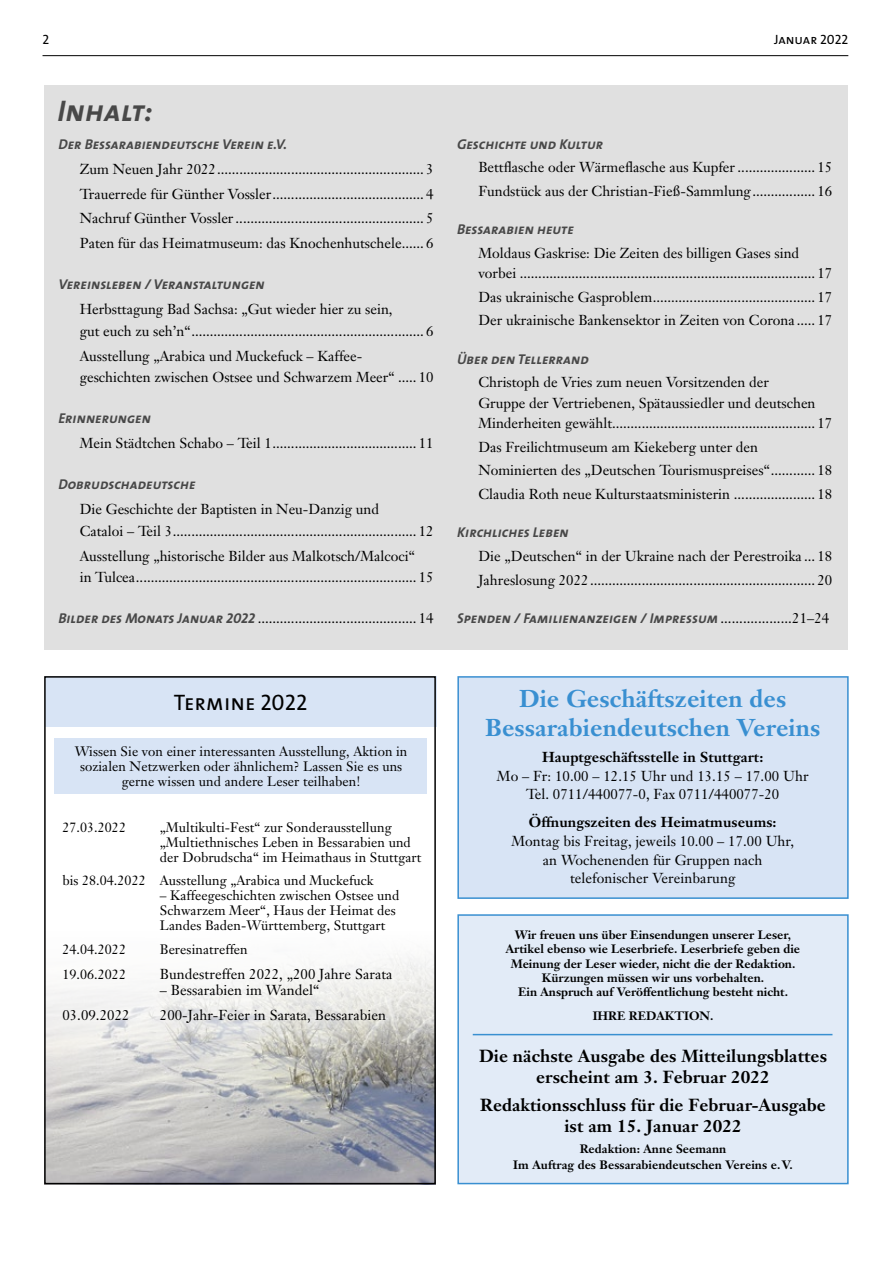
<style>
.page{position:relative;width:893px;height:1263px;background:#fff}
.page>*{position:absolute;margin:0;border:0;box-sizing:border-box;transform-origin:0 0}
.t1{font:italic 30px "The Sans Bold Caps";letter-spacing:.005em;color:#484848}
.t2{font:700 24px/28.5px "Janson Text";letter-spacing:.005em;color:#398fd1;text-align:center}
.t3{font:22.5px "The Sans Caps";color:#000}
.t4{font:700 17.25px/20.7px "Janson Text";letter-spacing:.005em;color:#000;text-align:center}
.t5{font:14.25px/23.7px "Janson Text";color:#000}
.t6{font:italic 14.25px "The Sans Bold Caps";color:#484848}
.t7{font:700 14.25px "Janson Text";letter-spacing:.005em;color:#000}
.t8{font:13.5px/15px "Janson Text";letter-spacing:.005em;color:#000}
.t9{font:13.5px "The Sans Caps";color:#000}
.t10{font:700 12px/14.4px "Janson Text";color:#000;text-align:center}
.s1{font-family:"The Sans Bold Caps";font-style:italic;color:#484848}
.s2{font-family:"Janson Text";font-style:normal;color:#000}
</style>
<div class="page">
<hr style="left:43px;top:55px;width:805px;height:1px;background:#000">
<img style="left:47px;top:953px;width:386px;height:228px">
<div style="left:45px;top:676px;width:391px;height:51px;background:#d8e4f5"></div>
<div style="left:44px;top:676px;width:392px;height:508px;border:2px solid #000"></div>
<div style="left:45px;top:85px;width:803px;height:565px;background:#e0e0e0"></div>
<div style="left:457px;top:676px;width:392px;height:223px;background:#d8e4f5;border:2px solid #398fd1"></div>
<div style="left:458px;top:915px;width:390px;height:268px;background:#e2ebf7"></div>
<div style="left:457px;top:914px;width:392px;height:270px;border:2px solid #398fd1"></div>
<hr style="left:473px;top:1034px;width:359px;height:1px;background:#398fd1">
<div style="left:54px;top:738px;width:373px;height:55px;background:#d8e4f5"></div>
<p class="t9" style="left:43px;top:28px;width:8px">2</p>
<p class="t9" style="left:774px;top:28px;width:76px">Januar 2022</p>
<h1 class="t1" style="left:57px;top:85px;width:97px">Inhalt:</h1>
<p class="t6" style="left:58px;top:132px;width:230px">Der Bessarabiendeutsche Verein e.V.</p>
<p class="t5" style="left:80px;top:156px;width:355px;line-height:24.9px;text-align:justify">Zum Neuen Jahr 2022........................................................ 3<br>Trauerrede für Günther Vossler......................................... 4<br>Nachruf Günther Vossler................................................... 5<br>Paten für das Heimatmuseum: das Knochenhutschele...... 6</p>
<p class="t6" style="left:58px;top:273px;width:208px">Vereinsleben / Veranstaltungen</p>
<p class="t5" style="left:80px;top:298px;width:355px;line-height:21.6px">Herbsttagung Bad Sachsa: „Gut wieder hier zu sein,<br>gut euch zu seh’n“............................................................... 6</p>
<p class="t5" style="left:80px;top:345px;width:355px;line-height:21.6px">Ausstellung „Arabica und Muckefuck – Kaffee&shy;geschichten zwischen Ostsee und Schwarzem Meer“ ..... 10</p>
<p class="t6" style="left:58px;top:407px;width:94px">Erinnerungen</p>
<p class="t5" style="left:80px;top:431px;width:355px">Mein Städtchen Schabo – Teil 1....................................... 11</p>
<p class="t6" style="left:58px;top:472px;width:139px">Dobrudschadeutsche</p>
<p class="t5" style="left:80px;top:498px;width:355px;line-height:21.6px">Die Geschichte der Baptisten in Neu-Danzig und<br>Cataloi – Teil 3.................................................................. 12</p>
<p class="t5" style="left:80px;top:545px;width:355px;line-height:21.6px">Ausstellung „historische Bilder aus Malkotsch/Malcoci“<br>in Tulcea............................................................................ 15</p>
<p class="t5" style="left:58px;top:606px;width:377px"><span class="s1">Bilder des Monats Januar 2022</span> ........................................... 14</p>
<p class="t6" style="left:457px;top:132px;width:148px">Geschichte und Kultur</p>
<p class="t5" style="left:478px;top:155px;width:355px">Bettflasche oder Wärmeflasche aus Kupfer ..................... 15<br>Fundstück aus der Christian-Fieß-Sammlung................. 16</p>
<p class="t6" style="left:457px;top:217px;width:118px">Bessarabien heute</p>
<p class="t5" style="left:478px;top:243px;width:355px;line-height:20.2px">Moldaus Gaskrise: Die Zeiten des billigen Gases sind vorbei ................................................................................ 17</p>
<p class="t5" style="left:478px;top:285px;width:355px">Das ukrainische Gasproblem............................................ 17<br>Der ukrainische Bankensektor in Zeiten von Corona ..... 17</p>
<p class="t6" style="left:457px;top:347px;width:133px">Über den Tellerrand</p>
<p class="t5" style="left:478px;top:372px;width:355px;line-height:20.2px">Christoph de Vries zum neuen Vorsitzenden der<br>Gruppe der Vertriebenen, Spätaussiedler und deutschen<br>Minderheiten gewählt....................................................... 17</p>
<p class="t5" style="left:478px;top:435px;width:355px">Das Freilichtmuseum am Kiekeberg unter den<br>Nominierten des „Deutschen Tourismuspreises“............ 18<br>Claudia Roth neue Kulturstaatsministerin ...................... 18</p>
<p class="t6" style="left:457px;top:520px;width:113px">Kirchliches Leben</p>
<p class="t5" style="left:478px;top:544px;width:355px">Die „Deutschen“ in der Ukraine nach der Perestroika ... 18<br>Jahreslosung 2022............................................................. 20</p>
<p class="t6" style="left:457px;top:606px;width:374px">Spenden / Familienanzeigen / Impressum <span class="s2">...................21–24</span></p>
<h3 class="t3" style="left:174px;top:683px;width:135px">Termine 2022</h3>
<p class="t8" style="left:75px;top:743px;width:334px;text-align:center">Wissen Sie von einer interessanten Ausstellung, Aktion in sozialen Netzwerken oder ähnlichem? Lassen Sie es uns gerne wissen und andere Leser teilhaben!</p>
<p class="t8" style="left:62px;top:819px;width:65px">27.03.2022</p>
<p class="t8" style="left:160px;top:819px;width:263px">„Multikulti-Fest“ zur Sonderausstellung „Multiethnisches Leben in Bessarabien und der Dobrudscha“ im Heimathaus in Stuttgart</p>
<p class="t8" style="left:62px;top:873px;width:313px">bis 28.04.2022 Ausstellung „Arabica und Muckefuck</p>
<p class="t8" style="left:160px;top:888px;width:241px">– Kaffeegeschichten zwischen Ostsee und<br>Schwarzem Meer“, Haus der Heimat des<br>Landes Baden-Württemberg, Stuttgart</p>
<p class="t8" style="left:62px;top:941px;width:65px">24.04.2022</p>
<p class="t8" style="left:160px;top:941px;width:89px">Beresinatreffen</p>
<p class="t8" style="left:62px;top:966px;width:65px">19.06.2022</p>
<p class="t5" style="left:160px;top:962px;width:234px">Bundestreffen 2022, „200 Jahre Sarata</p>
<p class="t5" style="left:160px;top:978px;width:161px">– Bessarabien im Wandel“</p>
<p class="t5" style="left:62px;top:1003px;width:69px">03.09.2022</p>
<p class="t5" style="left:160px;top:1003px;width:228px">200-Jahr-Feier in Sarata, Bessarabien</p>
<h2 class="t2" style="left:485px;top:684px;width:337px">Die Geschäftszeiten des<br>Bessarabiendeutschen Vereins</h2>
<p class="t7" style="left:542px;top:748px;width:223px">Hauptgeschäftsstelle in Stuttgart:</p>
<p class="t5" style="left:497px;top:766px;width:313px;line-height:18.8px;text-align:center">Mo – Fr: 10.00 – 12.15 Uhr und 13.15 – 17.00 Uhr<br>Tel. 0711/440077-0, Fax 0711/440077-20</p>
<p class="t7" style="left:529px;top:813px;width:249px">Öffnungszeiten des Heimatmuseums:</p>
<p class="t5" style="left:511px;top:831px;width:284px;line-height:18.8px;text-align:center">Montag bis Freitag, jeweils 10.00 – 17.00 Uhr, an Wochenenden für Gruppen nach telefonischer Vereinbarung</p>
<p class="t10" style="left:506px;top:927px;width:296px">Wir freuen uns über Einsendungen unserer Leser, Artikel ebenso wie Leserbriefe. Leserbriefe geben die Meinung der Leser wieder, nicht die der Redaktion.<br>Kürzungen müssen wir uns vorbehalten.<br>Ein Anspruch auf Veröffentlichung besteht nicht.</p>
<p class="t10" style="left:593px;top:1008px;width:122px">IHRE REDAKTION.</p>
<p class="t4" style="left:479px;top:1045px;width:349px">Die nächste Ausgabe des Mitteilungsblattes erscheint am 3. Februar 2022</p>
<p class="t4" style="left:480px;top:1094px;width:347px">Redaktionsschluss für die Februar-Ausgabe ist am 15. Januar 2022</p>
<p class="t10" style="left:513px;top:1140px;width:281px;line-height:16.5px">Redaktion: Anne Seemann<br>Im Auftrag des Bessarabiendeutschen Vereins e.V.</p>
</div>
